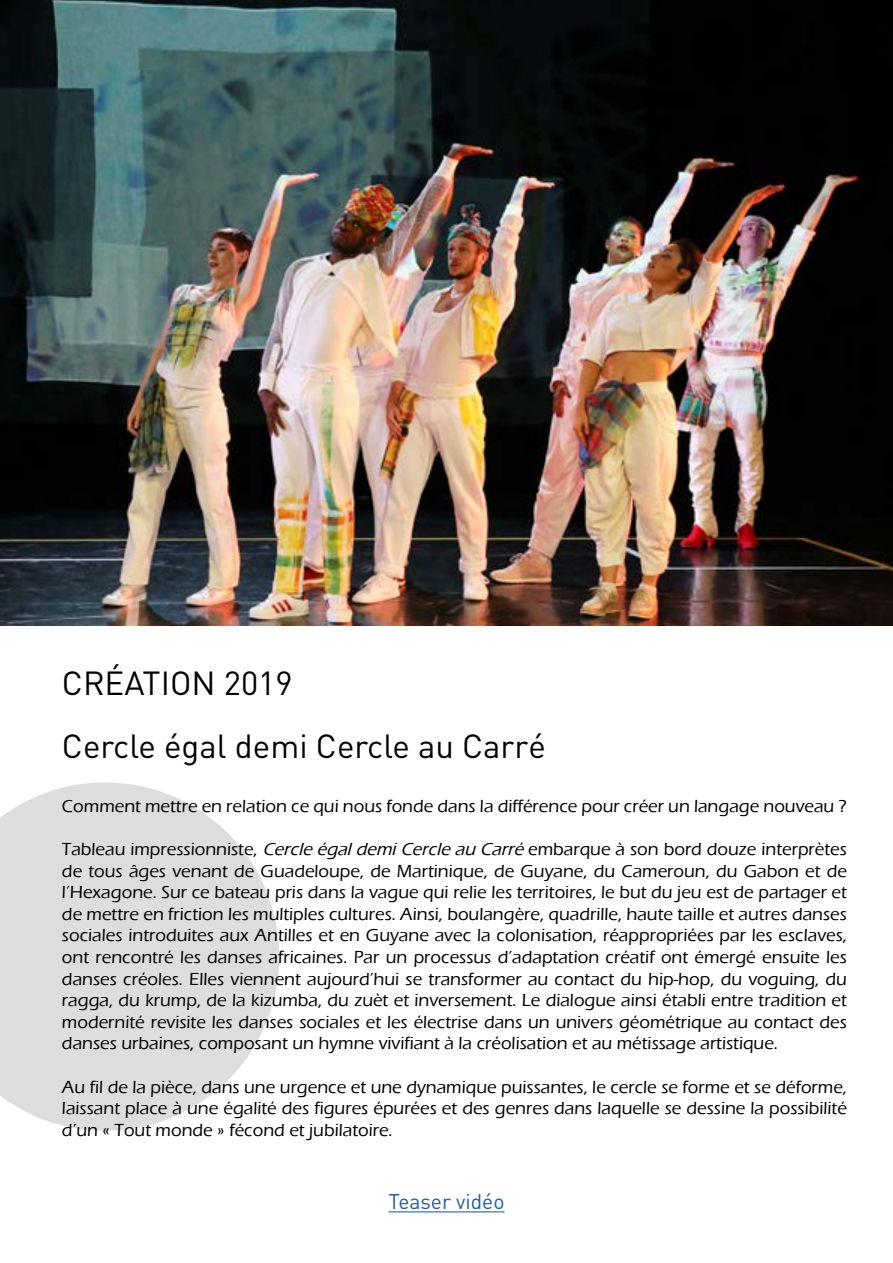
<style>
.page{position:relative;width:893px;height:1263px;background:#fff}
.page>*{position:absolute;margin:0;border:0;box-sizing:border-box;transform-origin:0 0}
.t1{font:33px/63px "DIN";color:#000}
.t2{font:21px "DIN";color:#275b9b}
.t3{font:500 18px/21.6px "Eras ITC";color:#000;text-align:justify}
.s1{font-style:italic}
</style>
<div class="page">
<svg style="left:0;top:782px;width:279px;height:349px"></svg>
<img style="left:0;top:0;width:893px;height:625px">
<hr style="left:388px;top:1211px;width:117px;height:1px;background:#275b9b">
<h1 class="t1" style="left:62px;top:651px;width:485px">CRÉATION 2019<br>Cercle égal demi Cercle au Carré</h1>
<p class="t3" style="left:62px;top:795px;width:786px">Comment mettre en relation ce qui nous fonde dans la différence pour créer un langage nouveau ?</p>
<p class="t3" style="left:62px;top:838px;width:786px">Tableau impressionniste, <span class="s1">Cercle égaldemiCercle au Carré</span> embarque à son bord douze interprètes de tous âges venant de Guadeloupe, de Martinique, de Guyane, du Cameroun, du Gabon et de l’Hexagone. Sur ce bateau pris dans la vague qui relie les territoires, le but du jeu est de partager et de mettre en friction les multiples cultures. Ainsi, boulangère, quadrille, haute taille et autres danses sociales introduites aux Antilles et en Guyane avec la colonisation, réappropriées par les esclaves, ont rencontré les danses africaines. Par un processus d’adaptation créatif ont émergé ensuite les danses créoles. Elles viennent aujourd’hui se transformer au contact du hip-hop, du voguing, du ragga, du krump, de la kizumba, du zuèt et inversement. Le dialogue ainsi établi entre tradition et modernité revisite les danses sociales et les électrise dans un univers géométrique au contact des danses urbaines, composant un hymne vivifiant à la créolisation et au métissage artistique.</p>
<p class="t3" style="left:62px;top:1076px;width:786px">Au fil de la pièce, dans une urgence et une dynamique puissantes, le cercle se forme et se déforme, laissant place à une égalité des figures épurées et des genres dans laquelle se dessine la possibilité d’un « Tout monde » fécond et jubilatoire.</p>
<p class="t2" style="left:388px;top:1188px;width:118px">Teaser vidéo</p>
</div>
